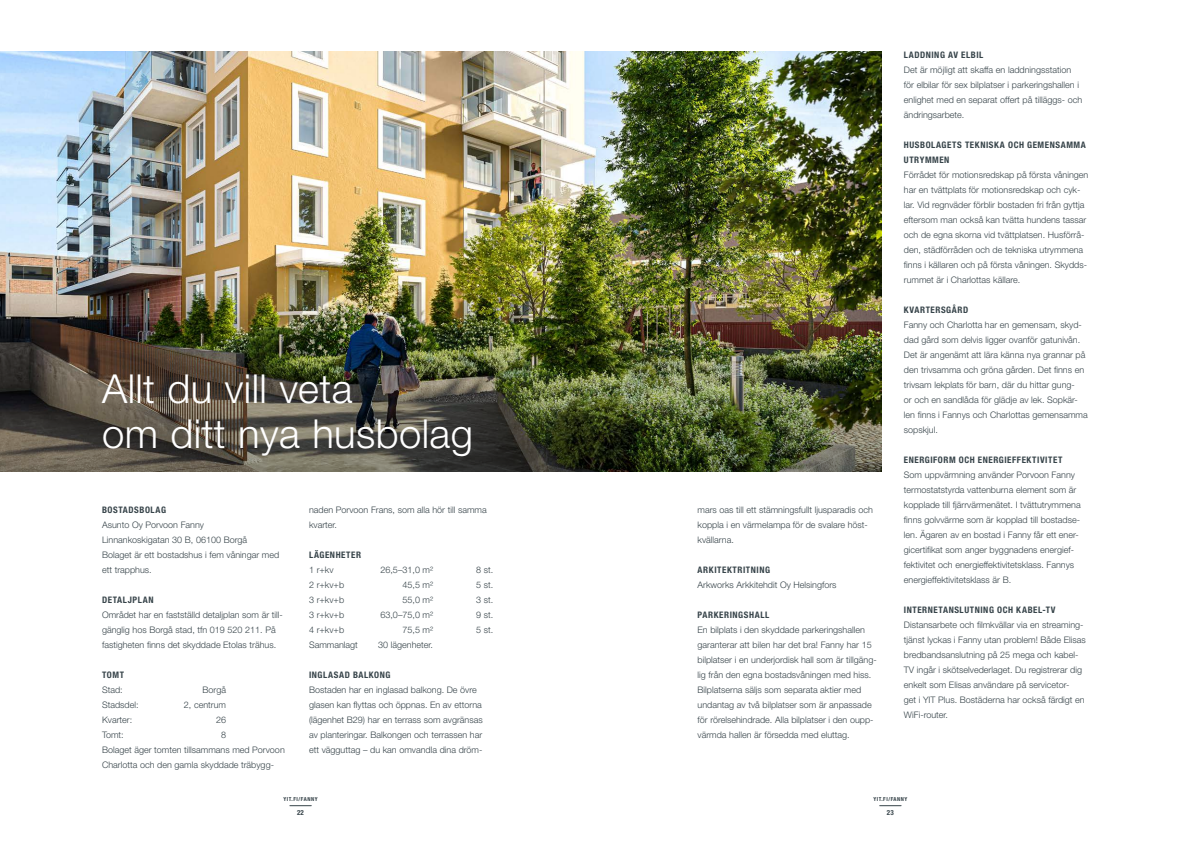
<style>
.page{position:relative;width:1191px;height:842px;background:#fff}
.page>*{position:absolute;margin:0;border:0;box-sizing:border-box;transform-origin:0 0}
.t1{font:300 40px/45px "Helvetica Neue LT Pro";letter-spacing:.01em;color:#fff}
.t2{font:300 9px/15px "Helvetica Neue LT Pro";color:#364349}
.t3{font:700 condensed 9px/15px "Helvetica Neue LT Pro";letter-spacing:.06em;color:#364349}
.t4{font:700 condensed 7px "Helvetica Neue LT Pro";color:#364349}
.t5{font:700 condensed 5.5px "Helvetica Neue LT Pro";letter-spacing:.1em;color:#364349}
</style>
<div class="page">
<img style="left:0;top:51px;width:882px;height:240px">
<img style="left:0;top:291px;width:882px;height:180px">
<svg style="left:290px;top:805px;width:21px;height:1px"></svg>
<svg style="left:879px;top:805px;width:22px;height:1px"></svg>
<h1 class="t1" style="left:102px;top:365px;width:372px">Allt du vill veta<br>om ditt nya husbolag</h1>
<p class="t3" style="left:102px;top:502px;width:65px">BOSTADSBOLAG</p>
<p class="t2" style="left:102px;top:517px;width:179px">Asunto Oy Porvoon Fanny<br>Linnankoskigatan 30 B, 06100 Borgå<br>Bolaget är ett bostadshus i fem våningar med ett trapphus.</p>
<p class="t3" style="left:102px;top:592px;width:53px">DETALJPLAN</p>
<p class="t2" style="left:102px;top:607px;width:182px">Området har en fastställd detaljplan som är till&shy;gänglig hos Borgå stad, tfn 019 520 211. På fastigheten finns det skyddade Etolas trähus.</p>
<p class="t3" style="left:102px;top:667px;width:23px">TOMT</p>
<p class="t2" style="left:102px;top:682px;width:22px">Stad:</p>
<p class="t2" style="left:203px;top:682px;width:25px">Borgå</p>
<p class="t2" style="left:102px;top:697px;width:38px">Stadsdel:</p>
<p class="t2" style="left:184px;top:697px;width:44px">2, centrum</p>
<p class="t2" style="left:102px;top:712px;width:32px">Kvarter:</p>
<p class="t2" style="left:216px;top:712px;width:12px">26</p>
<p class="t2" style="left:102px;top:727px;width:23px">Tomt:</p>
<p class="t2" style="left:102px;top:727px;width:184px;text-indent:119px">8<br>Bolaget äger tomten tillsammans med Porvoon<br>Charlotta och den gamla skyddade träbygg-</p>
<p class="t2" style="left:309px;top:502px;width:179px">naden Porvoon Frans, som alla hör till samma kvarter.</p>
<p class="t3" style="left:309px;top:547px;width:53px">LÄGENHETER</p>
<p class="t2" style="left:309px;top:562px;width:26px">1 r+kv</p>
<p class="t2" style="left:380px;top:562px;width:54px">26,5–31,0 m²</p>
<p class="t2" style="left:476px;top:562px;width:19px">8 st.</p>
<p class="t2" style="left:309px;top:577px;width:37px">2 r+kv+b</p>
<p class="t2" style="left:402px;top:577px;width:32px">45,5 m²</p>
<p class="t2" style="left:476px;top:577px;width:19px">5 st.</p>
<p class="t2" style="left:309px;top:592px;width:37px">3 r+kv+b</p>
<p class="t2" style="left:402px;top:592px;width:32px">55,0 m²</p>
<p class="t2" style="left:476px;top:592px;width:19px">3 st.</p>
<p class="t2" style="left:309px;top:607px;width:37px">3 r+kv+b</p>
<p class="t2" style="left:380px;top:607px;width:54px">63,0–75,0 m²</p>
<p class="t2" style="left:476px;top:607px;width:19px">9 st.</p>
<p class="t2" style="left:309px;top:622px;width:37px">4 r+kv+b</p>
<p class="t2" style="left:402px;top:622px;width:32px">75,5 m²</p>
<p class="t2" style="left:476px;top:622px;width:19px">5 st.</p>
<p class="t2" style="left:309px;top:637px;width:50px">Sammanlagt</p>
<p class="t2" style="left:378px;top:637px;width:56px">30 lägenheter.</p>
<p class="t3" style="left:309px;top:667px;width:83px">INGLASAD BALKONG</p>
<p class="t2" style="left:309px;top:682px;width:175px">Bostaden har en inglasad balkong. De övre glasen kan flyttas och öppnas. En av ettorna (lägenhet B29) har en terrass som avgränsas av planteringar. Balkongen och terrassen har ett vägguttag – du kan omvandla dina dröm-</p>
<p class="t5" style="left:283px;top:796px;width:36px">YIT.FI/FANNY</p>
<p class="t4" style="left:297px;top:808px;width:8px">22</p>
<p class="t2" style="left:697px;top:502px;width:177px">mars oas till ett stämningsfullt ljusparadis och koppla i en värmelampa för de svalare höst&shy;kvällarna.</p>
<p class="t3" style="left:697px;top:562px;width:74px">ARKITEKTRITNING</p>
<p class="t2" style="left:697px;top:577px;width:140px">Arkworks Arkkitehdit Oy Helsingfors</p>
<p class="t3" style="left:697px;top:607px;width:73px">PARKERINGSHALL</p>
<p class="t2" style="left:697px;top:622px;width:181px">En bilplats i den skyddade parkeringshallen garanterar att bilen har det bra! Fanny har 15 bilplatser i en underjordisk hall som är tillgäng&shy;lig från den egna bostadsvåningen med hiss.<br>Bilplatserna säljs som separata aktier med undantag av två bilplatser som är anpassade för rörelsehindrade. Alla bilplatser i den oupp&shy;värmda hallen är försedda med eluttag.</p>
<p class="t3" style="left:904px;top:47px;width:81px">LADDNING AV ELBIL</p>
<p class="t2" style="left:904px;top:62px;width:180px">Det är möjligt att skaffa en laddningsstation för elbilar för sex bilplatser i parkeringshallen i enlighet med en separat offert på tilläggs- och ändringsarbete.</p>
<p class="t3" style="left:904px;top:137px;width:183px">HUSBOLAGETS TEKNISKA OCH GEMENSAMMA<br>UTRYMMEN</p>
<p class="t2" style="left:904px;top:167px;width:186px">Förrådet för motionsredskap på första våningen har en tvättplats för motionsredskap och cyk&shy;lar. Vid regnväder förblir bostaden fri från gyttja eftersom man också kan tvätta hundens tassar och de egna skorna vid tvättplatsen. Husförrå&shy;den, städförråden och de tekniska utrymmena finns i källaren och på första våningen. Skydds&shy;rummet är i Charlottas källare.</p>
<p class="t3" style="left:904px;top:302px;width:66px">KVARTERSGÅRD</p>
<p class="t2" style="left:904px;top:317px;width:185px">Fanny och Charlotta har en gemensam, skyd&shy;dad gård som delvis ligger ovanför gatunivån.<br>Det är angenämt att lära känna nya grannar på den trivsamma och gröna gården. Det finns en trivsam lekplats för barn, där du hittar gung-<br>or och en sandlåda för glädje av lek. Sopkär&shy;len finns i Fannys och Charlottas gemensamma sopskjul.</p>
<p class="t3" style="left:904px;top:452px;width:160px">ENERGIFORM OCH ENERGIEFFEKTIVITET</p>
<p class="t2" style="left:904px;top:467px;width:178px">Som uppvärmning använder Porvoon Fanny termostatstyrda vattenburna element som är kopplade till fjärrvärmenätet. I tvättutrymmena finns golvvärme som är kopplad till bostadse&shy;len. Ägaren av en bostad i Fanny får ett ener&shy;gicertifikat som anger byggnadens energief&shy;fektivitet och energieffektivitetsklass. Fannys energieffektivitetsklass är B.</p>
<p class="t3" style="left:904px;top:602px;width:153px">INTERNETANSLUTNING OCH KABEL-TV</p>
<p class="t2" style="left:904px;top:617px;width:183px">Distansarbete och filmkvällar via en streaming&shy;tjänst lyckas i Fanny utan problem! Både Elisas bredbandsanslutning på 25 mega och kabel-TV ingår i skötselvederlaget. Du registrerar dig enkelt som Elisas användare på servicetor-<br>get i YIT Plus. Bostäderna har också färdigt en WiFi-router.</p>
<p class="t5" style="left:873px;top:796px;width:36px">YIT.FI/FANNY</p>
<p class="t4" style="left:887px;top:808px;width:8px">23</p>
</div>
